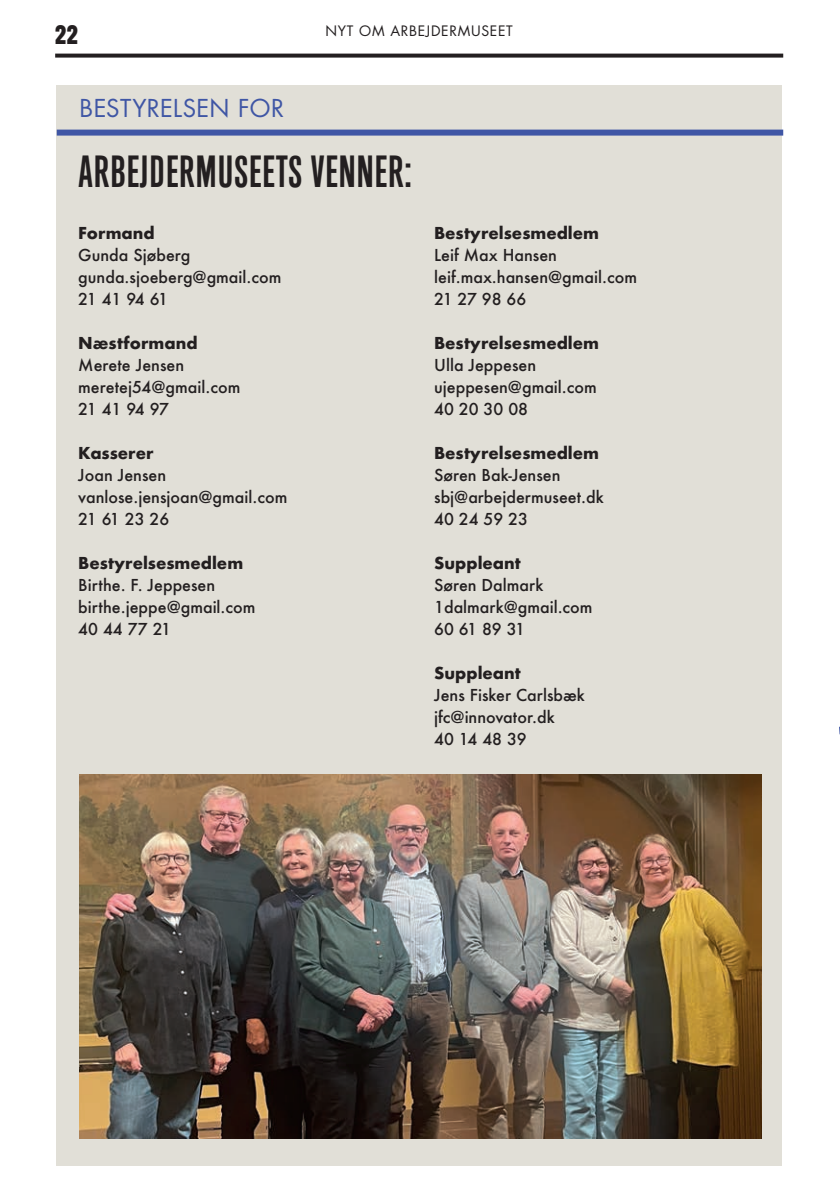
<style>
.page{position:relative;width:840px;height:1191px;background:#fff}
.page>*{position:absolute;margin:0;border:0;box-sizing:border-box;transform-origin:0 0}
.t1{font:43px "Alpin Gothic CG No 1";letter-spacing:.015em;color:#231f20}
.t2{font:26px "Gothic Thirteen Std";color:#231f20}
.Rubrik{font:24px "Futura";letter-spacing:.015em;color:#3f56a5}
.bestyrelse{font:500 16px/22px "Futura";color:#231f20}
.bestyrelse-2{font:700 16px "Futura";color:#231f20}
.t3{font:14px "Futura";letter-spacing:.05em;color:#231f20}
</style>
<div class="page">
<div style="left:57px;top:85px;width:724px;height:1080px;background:#e1dfd7"></div>
<img style="left:79px;top:774px;width:682px;height:364px">
<div style="left:57px;top:130px;width:725px;height:6px;background:#3f56a5"></div>
<svg style="left:55px;top:54px;width:727px;height:4px;background:#393536"></svg>
<h2 class="t2" style="left:55px;top:19px;width:25px">22</h2>
<p class="t3" style="left:325px;top:22px;width:189px">NYT OM ARBEJDERMUSEET</p>
<p class="Rubrik" style="left:79px;top:92px;width:206px">BESTYRELSEN FOR</p>
<p class="t1" style="left:79px;top:146px;width:334px">ARBEJDERMUSEETS VENNER:</p>
<p class="bestyrelse-2" style="left:78px;top:221px;width:78px">Formand</p>
<p class="bestyrelse" style="left:78px;top:243px;width:114px">Gunda Sjøberg</p>
<p class="bestyrelse" style="left:78px;top:265px;width:204px">gunda.sjoeberg@gmail.com</p>
<p class="bestyrelse" style="left:78px;top:287px;width:91px">21 41 94 61</p>
<p class="bestyrelse-2" style="left:78px;top:331px;width:121px">Næstformand</p>
<p class="bestyrelse" style="left:78px;top:353px;width:107px">Merete Jensen</p>
<p class="bestyrelse" style="left:78px;top:375px;width:163px">meretej54@gmail.com</p>
<p class="bestyrelse" style="left:78px;top:397px;width:92px">21 41 94 97</p>
<p class="bestyrelse-2" style="left:78px;top:441px;width:77px">Kasserer</p>
<p class="bestyrelse" style="left:78px;top:463px;width:89px">Joan Jensen</p>
<p class="bestyrelse" style="left:78px;top:485px;width:210px">vanlose.jensjoan@gmail.com</p>
<p class="bestyrelse" style="left:78px;top:507px;width:92px">21 61 23 26</p>
<p class="bestyrelse-2" style="left:78px;top:551px;width:166px">Bestyrelsesmedlem</p>
<p class="bestyrelse" style="left:78px;top:573px;width:138px">Birthe. F. Jeppesen</p>
<p class="bestyrelse" style="left:78px;top:595px;width:179px">birthe.jeppe@gmail.com</p>
<p class="bestyrelse" style="left:78px;top:617px;width:94px">40 44 77 21</p>
<p class="bestyrelse-2" style="left:434px;top:221px;width:166px">Bestyrelsesmedlem</p>
<p class="bestyrelse" style="left:434px;top:243px;width:124px">Leif Max Hansen</p>
<p class="bestyrelse" style="left:434px;top:265px;width:204px">leif.max.hansen@gmail.com<br>21 27 98 66</p>
<p class="bestyrelse-2" style="left:434px;top:331px;width:166px">Bestyrelsesmedlem</p>
<p class="bestyrelse" style="left:434px;top:353px;width:103px">Ulla Jeppesen</p>
<p class="bestyrelse" style="left:434px;top:375px;width:164px">ujeppesen@gmail.com</p>
<p class="bestyrelse" style="left:434px;top:397px;width:95px">40 20 30 08</p>
<p class="bestyrelse-2" style="left:434px;top:441px;width:166px">Bestyrelsesmedlem</p>
<p class="bestyrelse" style="left:434px;top:463px;width:128px">Søren Bak-Jensen</p>
<p class="bestyrelse" style="left:434px;top:485px;width:171px">sbj@arbejdermuseet.dk</p>
<p class="bestyrelse" style="left:434px;top:507px;width:95px">40 24 59 23</p>
<p class="bestyrelse-2" style="left:434px;top:551px;width:88px">Suppleant</p>
<p class="bestyrelse" style="left:434px;top:573px;width:111px">Søren Dalmark</p>
<p class="bestyrelse" style="left:434px;top:595px;width:160px">1dalmark@gmail.com</p>
<p class="bestyrelse" style="left:434px;top:617px;width:92px">60 61 89 31</p>
<p class="bestyrelse-2" style="left:434px;top:661px;width:88px">Suppleant</p>
<p class="bestyrelse" style="left:434px;top:683px;width:152px">Jens Fisker Carlsbæk</p>
<p class="bestyrelse" style="left:434px;top:705px;width:122px">jfc@innovator.dk</p>
<p class="bestyrelse" style="left:434px;top:727px;width:94px">40 14 48 39</p>
</div>
